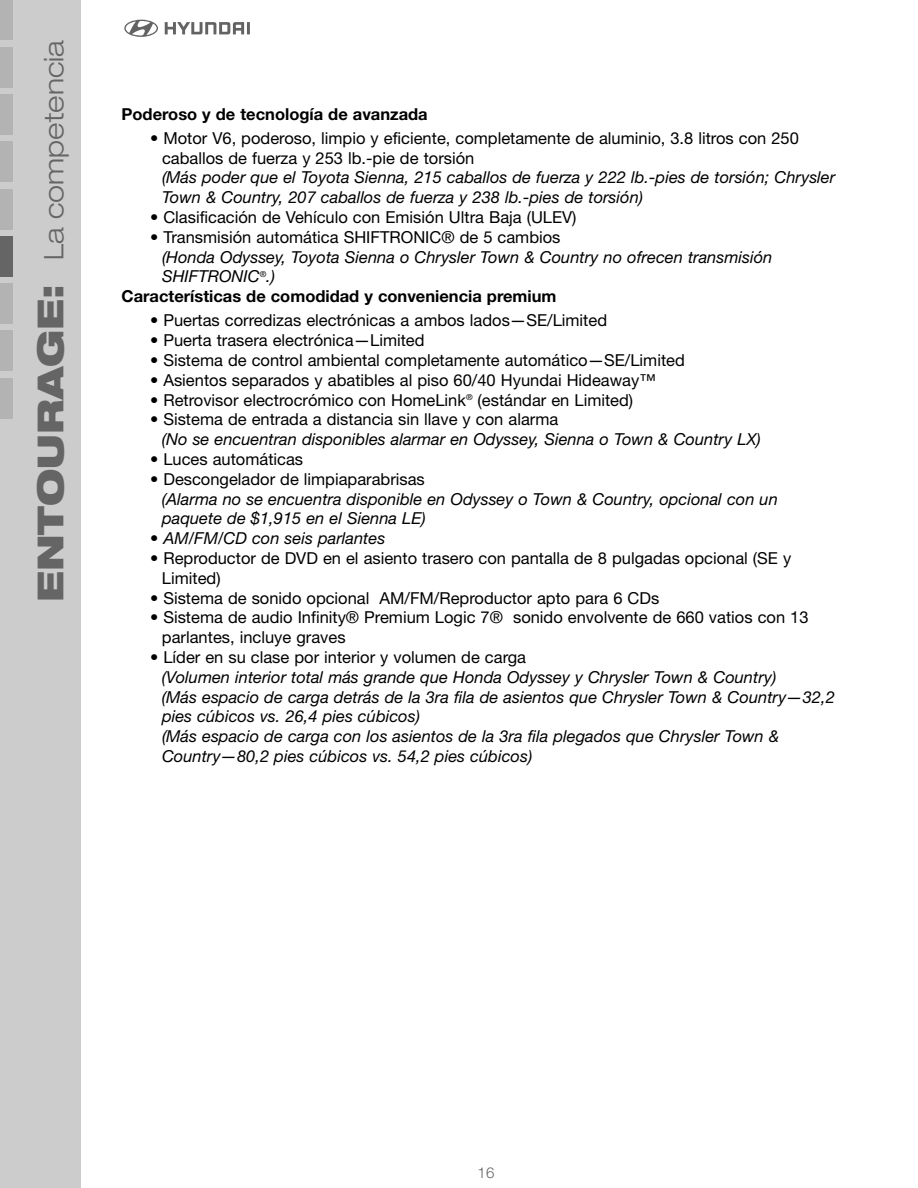
<style>
.page{position:relative;width:918px;height:1188px;background:#fff}
.page>*{position:absolute;margin:0;border:0;box-sizing:border-box;transform-origin:0 0}
.t1{font:300 expanded 27px "Helvetica Neue LT";color:#656565}
.t2{font:16.5px/19.8px "Helvetica Neue";color:#000}
.t3{font:italic 16.5px/19.8px "Helvetica Neue";color:#000}
.t4{font:700 16.5px "Helvetica Neue";color:#000}
.t5{font:300 15px "Helvetica Neue LT";color:#656565}
.s1{font-weight:900;font-size:36px}
</style>
<div class="page">
<div style="left:0;top:0;width:81px;height:1188px;background:#ccc"></div>
<svg style="left:124px;top:20px;width:126px;height:17px"></svg>
<div style="left:0;top:47px;width:14px;height:41px;background:#b3b3b3"></div>
<div style="left:0;top:0;width:14px;height:40px;background:#b3b3b3"></div>
<div style="left:0;top:94px;width:14px;height:41px;background:#b3b3b3"></div>
<div style="left:0;top:142px;width:14px;height:40px;background:#b3b3b3"></div>
<div style="left:0;top:189px;width:14px;height:41px;background:#b3b3b3"></div>
<div style="left:0;top:236px;width:14px;height:41px;background:#656565"></div>
<div style="left:0;top:284px;width:14px;height:40px;background:#b3b3b3"></div>
<div style="left:0;top:331px;width:14px;height:40px;background:#b3b3b3"></div>
<div style="left:0;top:378px;width:14px;height:40px;background:#b3b3b3"></div>
<h1 class="t1" style="left:38px;top:602px;width:563px;rotate:-90deg"><span class="s1">ENTOURAGE:</span> La competencia</h1>
<p class="t4" style="left:122px;top:108px;width:308px">Poderoso y de tecnología de avanzada</p>
<p class="t2" style="left:162px;top:130px;width:639px;text-indent:-12px">• Motor V6, poderoso, limpio y eficiente, completamente de aluminio, 3.8 litros con 250 caballos de fuerza y 253 lb.-pie de torsión</p>
<p class="t3" style="left:162px;top:169px;width:675px">(Más poder que el Toyota Sienna, 215 caballos de fuerza y 222 lb.-pies de torsión; Chrysler<br>Town &amp; Country, 207 caballos de fuerza y 238 lb.-pies de torsión)</p>
<p class="t2" style="left:150px;top:209px;width:428px">• Clasificación de Vehículo con Emisión Ultra Baja (ULEV)</p>
<p class="t2" style="left:150px;top:229px;width:412px">• Transmisión automática SHIFTRONIC® de 5 cambios</p>
<p class="t3" style="left:162px;top:249px;width:612px">(Honda Odyssey, Toyota Sienna o Chrysler Town &amp; Country no ofrecen transmisión</p>
<p class="t3" style="left:162px;top:268px;width:115px">SHIFTRONIC<sup>®</sup>.)</p>
<p class="t4" style="left:121px;top:291px;width:437px">Características de comodidad y conveniencia premium</p>
<p class="t2" style="left:150px;top:312px;width:459px">• Puertas corredizas electrónicas a ambos lados—SE/Limited</p>
<p class="t2" style="left:150px;top:332px;width:276px">• Puerta trasera electrónica—Limited</p>
<p class="t2" style="left:150px;top:352px;width:536px">• Sistema de control ambiental completamente automático—SE/Limited</p>
<p class="t2" style="left:150px;top:372px;width:507px">• Asientos separados y abatibles al piso 60/40 Hyundai Hideaway™</p>
<p class="t2" style="left:150px;top:391px;width:485px">• Retrovisor electrocrómico con HomeLink<sup>®</sup> (estándar en Limited)</p>
<p class="t2" style="left:150px;top:411px;width:410px">• Sistema de entrada a distancia sin llave y con alarma</p>
<p class="t3" style="left:162px;top:431px;width:600px">(No se encuentran disponibles alarmar en Odyssey, Sienna o Town &amp; Country LX)</p>
<p class="t2" style="left:150px;top:451px;width:155px">• Luces automáticas</p>
<p class="t2" style="left:150px;top:471px;width:276px">• Descongelador de limpiaparabrisas</p>
<p class="t3" style="left:162px;top:490px;width:617px">(Alarma no se encuentra disponible en Odyssey o Town &amp; Country, opcional con un paquete de $1,915 en el Sienna LE)</p>
<p class="t3" style="left:150px;top:530px;width:237px">• AM/FM/CD con seis parlantes</p>
<p class="t2" style="left:162px;top:550px;width:631px;text-indent:-12px">• Reproductor de DVD en el asiento trasero con pantalla de 8 pulgadas opcional (SE y<br>Limited)</p>
<p class="t2" style="left:150px;top:589px;width:511px">• Sistema de sonido opcional AM/FM/Reproductor apto para 6 CDs</p>
<p class="t2" style="left:162px;top:609px;width:648px;text-indent:-12px">• Sistema de audio Infinity® Premium Logic 7® sonido envolvente de 660 vatios con 13 parlantes, incluye graves</p>
<p class="t2" style="left:150px;top:649px;width:377px">• Líder en su clase por interior y volumen de carga</p>
<p class="t3" style="left:162px;top:669px;width:674px">(Volumen interior total más grande que Honda Odyssey y Chrysler Town &amp; Country)<br>(Más espacio de carga detrás de la 3ra fila de asientos que Chrysler Town &amp; Country—32,2 pies cúbicos vs. 26,4 pies cúbicos)<br>(Más espacio de carga con los asientos de la 3ra fila plegados que Chrysler Town &amp; Country—80,2 pies cúbicos vs. 54,2 pies cúbicos)</p>
<p class="t5" style="left:478px;top:1164px;width:18px">16</p>
</div>
